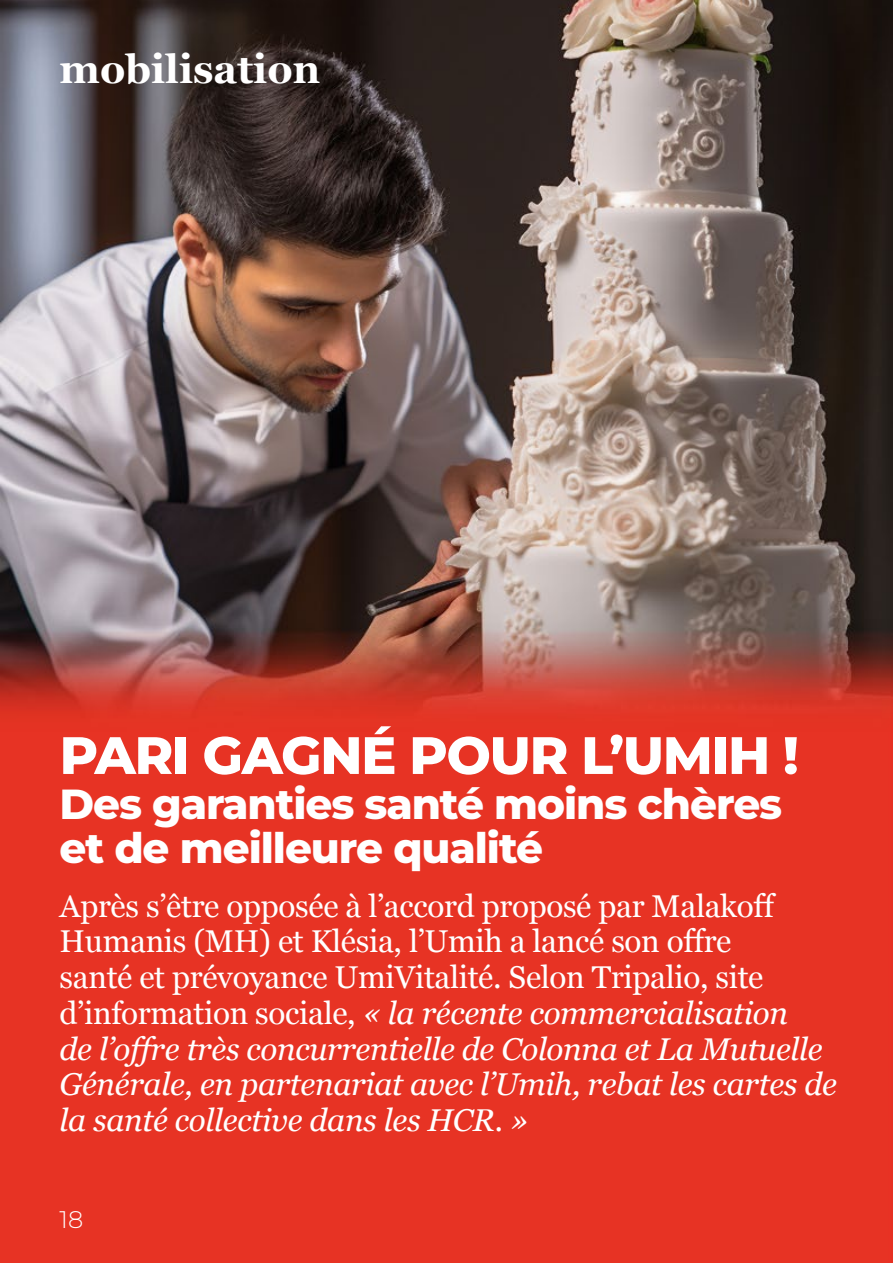
<style>
.page{position:relative;width:893px;height:1263px;background:#fff}
.page>*{position:absolute;margin:0;border:0;box-sizing:border-box;transform-origin:0 0}
.t1{font:100 52.5px "Montserrat";letter-spacing:-.025em;color:#fff}
.t2{font:100 42px/44.7px "Montserrat";letter-spacing:-.025em;color:#fff}
.t3{font:700 39.9px "Georgia";color:#fff}
.t4{font:italic 31.5px/35.7px "Georgia";letter-spacing:-.01em;color:#fff}
.t5{font:100 24px "Montserrat";color:#fff}
.s1{font-style:normal}
</style>
<div class="page">
<img style="left:0;top:0;width:893px;height:1263px">
<p class="t3" style="left:60px;top:39px;width:262px">mobilisation</p>
<h1 class="t1" style="left:60px;top:722px;width:741px">PARI GAGNÉ POUR L’UMIH !</h1>
<h2 class="t2" style="left:60px;top:785px;width:724px">Des garanties santé moins chères et de meilleure qualité</h2>
<p class="t4" style="left:60px;top:887px;width:779px"><span class="s1">Après s’être opposée à l’accord proposé par Malakoff Humanis (MH) et Klésia, l’Umih a lancé son offre<br>santé et prévoyance UmiVitalité. Selon Tripalio, site d’information sociale,</span> « la récente commercialisation<br>de l’offre très concurrentielle de Colonna et La Mutuelle Générale, en partenariat avec l’Umih, rebat les cartes de la santé collective dans les HCR. »</p>
<p class="t5" style="left:60px;top:1204px;width:25px">18</p>
</div>
